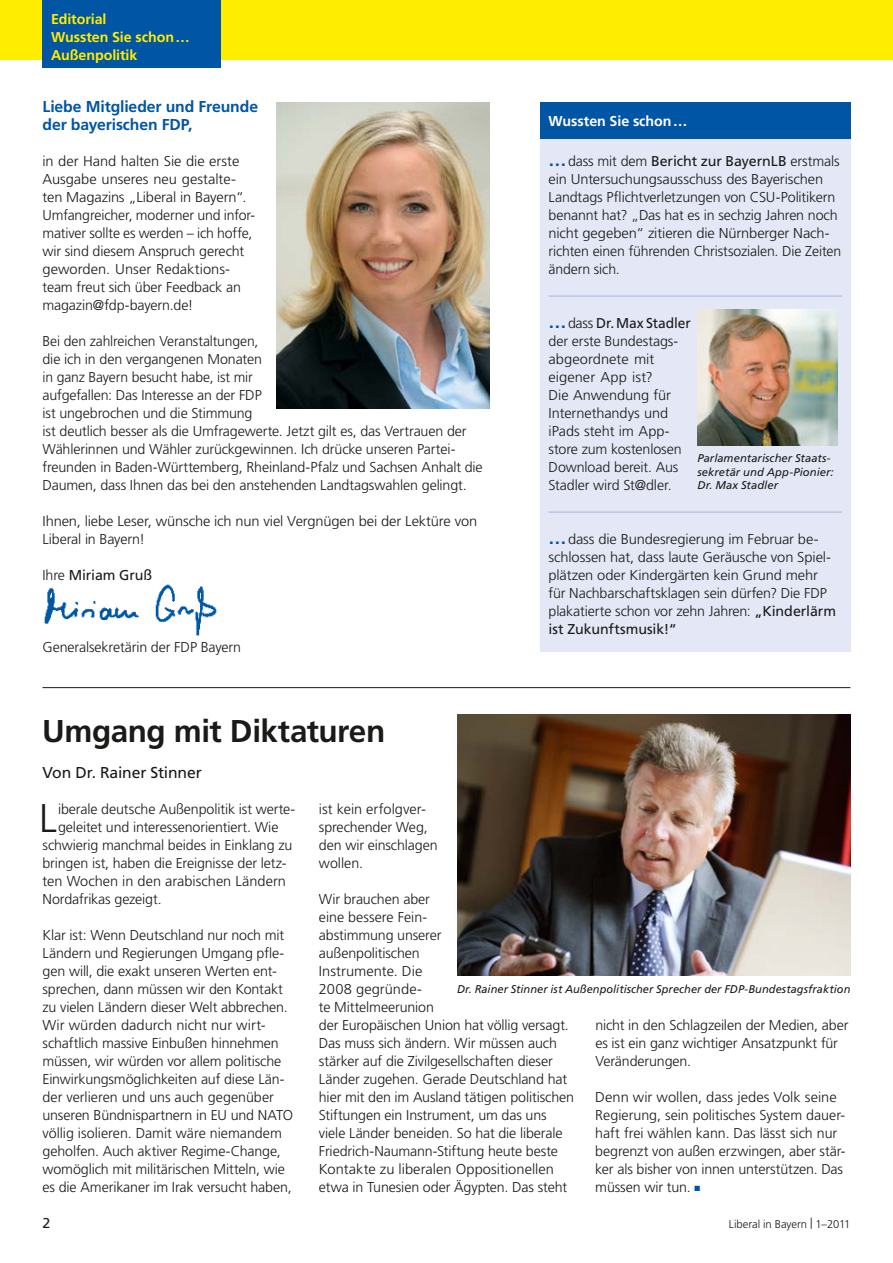
<style>
.page{position:relative;width:893px;height:1263px;background:#fff}
.page>*{position:absolute;margin:0;border:0;box-sizing:border-box;transform-origin:0 0}
.t1{font:300 40.05px "Frutiger LT Std";color:#1a1a18}
.t2{font:700 31.5px "Frutiger LT Std";letter-spacing:-.015em;color:#1a1a18}
.t3{font:700 15.75px/18px "Frutiger LT Std";letter-spacing:-.005em;color:#0055a4}
.t4{font:15.75px "Frutiger LT Std";letter-spacing:-.01em;color:#1a1a18}
.t5{font:300 14.25px/18px "Frutiger LT Std";letter-spacing:-.01em;color:#1a1a18}
.t6{font:700 14.25px/18px "Frutiger LT Std";letter-spacing:-.005em;color:#ffed00}
.t7{font:700 14.25px "Frutiger LT Std";color:#fff}
.t8{font:14.25px "Frutiger LT Std";letter-spacing:-.005em;color:#1a1a18}
.t9{font:italic 11.25px/13.5px "Frutiger LT Std";letter-spacing:.005em;color:#1a1a18}
.t10{font:300 11.25px "Frutiger LT Std";letter-spacing:-.005em;color:#1a1a18}
.s1{font-weight:300}
.s2{font-weight:700;font-size:18px;color:#0055a4}
.s3{font-weight:400}
.s4{color:#0055a4}
</style>
<div class="page">
<div style="left:0;top:0;width:893px;height:60px;background:#ffed00"></div>
<div style="left:43px;top:0;width:178px;height:68px;background:#0055a4"></div>
<img style="left:44px;top:584px;width:173px;height:52px">
<div style="left:540px;top:103px;width:310px;height:549px;background:#e4e8f6"></div>
<div style="left:540px;top:103px;width:310px;height:36px;background:#0055a4"></div>
<img style="left:697px;top:310px;width:141px;height:135px">
<img style="left:276px;top:103px;width:213px;height:306px">
<img style="left:457px;top:715px;width:393px;height:261px">
<hr style="left:43px;top:687px;width:807px;height:1px;background:#1a1a18">
<hr style="left:549px;top:295px;width:293px;height:2px;background:#aebbe0">
<hr style="left:549px;top:511px;width:293px;height:2px;background:#aebbe0">
<p class="t6" style="left:51px;top:10px;width:140px">Editorial<br>Wussten Sie schon…<br>Außenpolitik</p>
<p class="t3" style="left:43px;top:97px;width:217px">Liebe Mitglieder und Freunde der bayerischen FDP,</p>
<p class="t5" style="left:43px;top:152px;width:214px">in der Hand halten Sie die erste<br>Ausgabe unseres neu gestalte&shy;ten Magazins „Liberal in Bayern“.<br>Umfangreicher, moderner und infor&shy;mativer sollte es werden – ich hoffe, wir sind diesem Anspruch gerecht geworden. Unser Redaktions&shy;team freut sich über Feedback an magazin@fdp-bayern.de!</p>
<p class="t5" style="left:43px;top:332px;width:442px">Bei den zahlreichen Veranstaltungen,<br>die ich in den vergangenen Monaten<br>in ganz Bayern besucht habe, ist mir<br>aufgefallen: Das Interesse an der FDP<br>ist ungebrochen und die Stimmung<br>ist deutlich besser als die Umfragewerte. Jetzt gilt es, das Vertrauen der Wählerinnen und Wähler zurückgewinnen. Ich drücke unseren Partei&shy;freunden in Baden-Württemberg, Rheinland-Pfalz und Sachsen Anhalt die Daumen, dass Ihnen das bei den anstehenden Landtagswahlen gelingt.</p>
<p class="t5" style="left:43px;top:512px;width:436px">Ihnen, liebe Leser, wünsche ich nun viel Vergnügen bei der Lektüre von<br>Liberal in Bayern!</p>
<p class="t8" style="left:43px;top:566px;width:111px"><span class="s1">Ihre</span> Miriam Gruß</p>
<p class="t5" style="left:43px;top:638px;width:200px">Generalsekretärin der FDP Bayern</p>
<h2 class="t2" style="left:42px;top:712px;width:345px">Umgang mit Diktaturen</h2>
<p class="t4" style="left:43px;top:763px;width:161px">Von Dr. Rainer Stinner</p>
<p class="t7" style="left:549px;top:113px;width:140px">Wussten Sie schon…</p>
<p class="t5" style="left:549px;top:152px;width:294px"><span class="s2">…</span>dass mit dem <span class="s3">Bericht zur BayernLB</span> erstmals ein Untersuchungsausschuss des Bayerischen Landtags Pflichtverletzungen von CSU-Politikern benannt hat? „Das hat es in sechzig Jahren noch nicht gegeben“ zitieren die Nürnberger Nach&shy;richten einen führenden Christsozialen. Die Zeiten ändern sich.</p>
<p class="t5" style="left:549px;top:314px;width:144px"><span class="s2">…</span>dass <span class="s3">Dr. Max Stadler </span>der erste Bundestags&shy;abgeordnete mit eigener App ist?<br>Die Anwendung für<br>Internethandys und iPads steht im App&shy;store zum kostenlosen<br>Download bereit. Aus<br>Stadler wird St@dler.</p>
<p class="t9" style="left:697px;top:452px;width:138px">Parlamentarischer Staats&shy;sekretär und App-Pionier:<br>Dr. Max Stadler</p>
<p class="t5" style="left:549px;top:530px;width:289px"><span class="s2">…</span>dass die Bundesregierung im Februar be&shy;schlossen hat, dass laute Geräusche von Spiel&shy;plätzen oder Kindergärten kein Grund mehr für Nachbarschaftsklagen sein dürfen? Die FDP plakatierte schon vor zehn Jahren: <span class="s3">„Kinderlärm ist Zukunftsmusik!“</span></p>
<h1 class="t1" style="left:39px;top:795px;width:19px">L</h1>
<p class="t5" style="left:58px;top:800px;width:239px">iberale deutsche Außenpolitik ist werte-</p>
<p class="t5" style="left:58px;top:818px;width:222px">geleitet und interessenorientiert. Wie</p>
<p class="t5" style="left:43px;top:836px;width:251px">schwierig manchmal beides in Einklang zu</p>
<p class="t5" style="left:43px;top:854px;width:246px">bringen ist, haben die Ereignisse der letz-</p>
<p class="t5" style="left:43px;top:872px;width:245px">ten Wochen in den arabischen Ländern</p>
<p class="t5" style="left:43px;top:890px;width:121px">Nordafrikas gezeigt.</p>
<p class="t5" style="left:43px;top:926px;width:252px">Klar ist: Wenn Deutschland nur noch mit Ländern und Regierungen Umgang pfle&shy;gen will, die exakt unseren Werten ent&shy;sprechen, dann müssen wir den Kontakt zu vielen Ländern dieser Welt abbrechen.<br>Wir würden dadurch nicht nur wirt&shy;schaftlich massive Einbußen hinnehmen müssen, wir würden vor allem politische Einwirkungsmöglichkeiten auf diese Län&shy;der verlieren und uns auch gegenüber unseren Bündnispartnern in EU und NATO völlig isolieren. Damit wäre niemandem geholfen. Auch aktiver Regime-Change, womöglich mit militärischen Mitteln, wie es die Amerikaner im Irak versucht haben,</p>
<p class="t5" style="left:319px;top:800px;width:120px">ist kein erfolgver&shy;sprechender Weg, den wir einschlagen wollen.</p>
<p class="t5" style="left:319px;top:890px;width:257px">Wir brauchen aber<br>eine bessere Fein-<br>abstimmung unserer<br>außenpolitischen<br>Instrumente. Die<br>2008 gegründe-<br>te Mittelmeerunion<br>der Europäischen Union hat völlig versagt.<br>Das muss sich ändern. Wir müssen auch stärker auf die Zivilgesellschaften dieser<br>Länder zugehen. Gerade Deutschland hat hier mit den im Ausland tätigen politischen<br>Stiftungen ein Instrument, um das uns viele Länder beneiden. So hat die liberale<br>Friedrich-Naumann-Stiftung heute beste<br>Kontakte zu liberalen Oppositionellen etwa in Tunesien oder Ägypten. Das steht</p>
<p class="t9" style="left:457px;top:982px;width:395px">Dr. Rainer Stinner ist Außenpolitischer Sprecher der FDP-Bundestagsfraktion</p>
<p class="t5" style="left:595px;top:1016px;width:255px">nicht in den Schlagzeilen der Medien, aber es ist ein ganz wichtiger Ansatzpunkt für<br>Veränderungen.</p>
<p class="t5" style="left:595px;top:1088px;width:252px">Denn wir wollen, dass jedes Volk seine Regierung, sein politisches System dauer&shy;haft frei wählen kann. Das lässt sich nur begrenzt von außen erzwingen, aber stär&shy;ker als bisher von innen unterstützen. Das müssen wir tun. <span class="s4">■</span></p>
<p class="t8" style="left:43px;top:1214px;width:9px">2</p>
<p class="t10" style="left:729px;top:1217px;width:123px">Liberal in Bayern | 1–2011</p>
</div>
